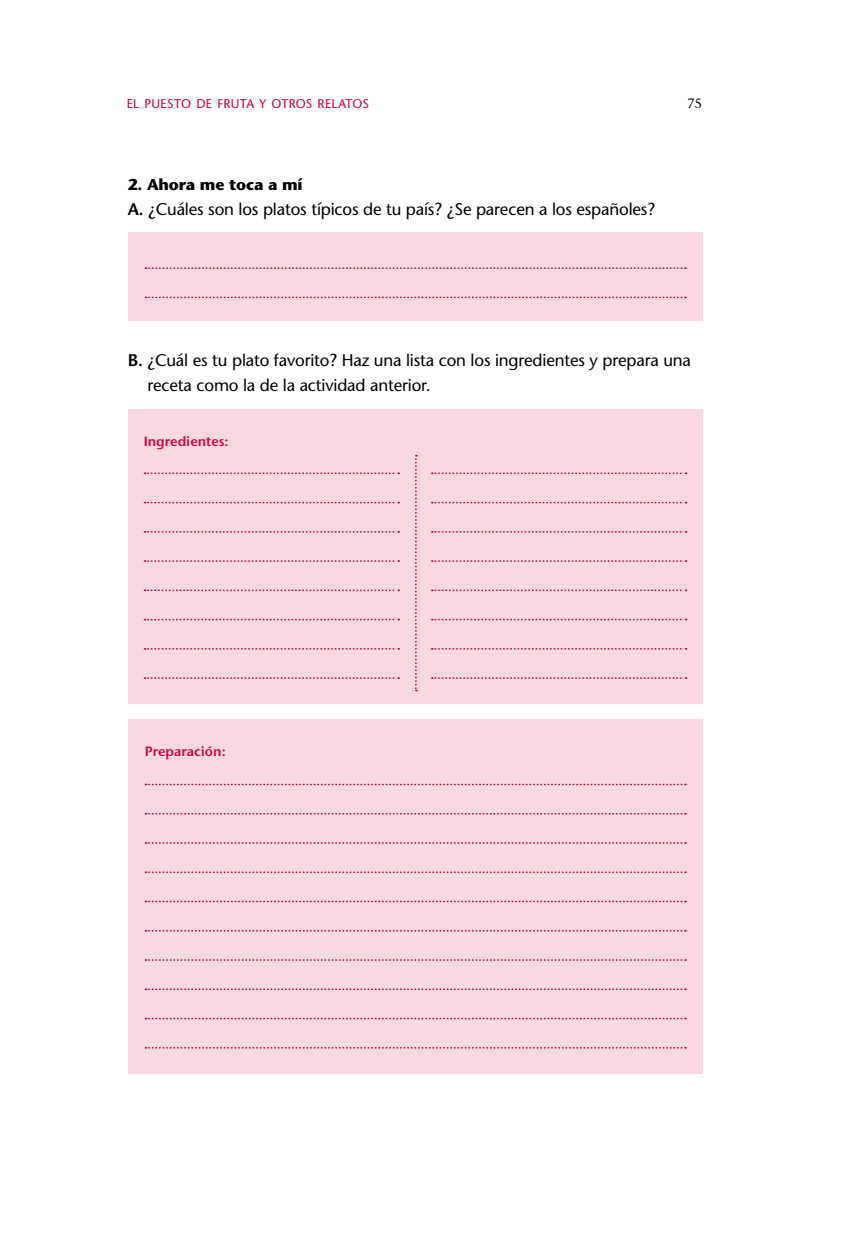
<style>
.page{position:relative;width:862px;height:1244px;background:#fff}
.page>*{position:absolute;margin:0;border:0;box-sizing:border-box;transform-origin:0 0}
.enunciado_actividad{font:16.88px/24.8px "Stone Sans";letter-spacing:-.01em;color:#000}
.titulo_actividad{font:700 15.75px "Stone Sans";letter-spacing:-.01em;color:#000}
.t1{font:600 13.5px "Stone Sans ITC Std";color:#cf003d}
.t2{font:13.5px "Stone Serif";color:#000}
.t3{font:12.6px "Stone Sans";letter-spacing:.015em;color:#cf003d}
.s1{font-weight:600}
</style>
<div class="page">
<div style="left:128px;top:232px;width:574px;height:88px;background:#f8d9e2"></div>
<svg style="left:145px;top:267px;width:540px;height:2px"></svg>
<svg style="left:145px;top:297px;width:540px;height:1px"></svg>
<div style="left:128px;top:409px;width:574px;height:294px;background:#f8d9e2"></div>
<svg style="left:144px;top:472px;width:255px;height:2px"></svg>
<svg style="left:144px;top:502px;width:255px;height:1px"></svg>
<svg style="left:144px;top:531px;width:255px;height:2px"></svg>
<svg style="left:144px;top:560px;width:255px;height:2px"></svg>
<svg style="left:144px;top:589px;width:255px;height:2px"></svg>
<svg style="left:144px;top:619px;width:255px;height:1px"></svg>
<svg style="left:144px;top:648px;width:255px;height:2px"></svg>
<svg style="left:144px;top:677px;width:255px;height:2px"></svg>
<svg style="left:431px;top:472px;width:255px;height:2px"></svg>
<svg style="left:431px;top:502px;width:255px;height:1px"></svg>
<svg style="left:431px;top:531px;width:255px;height:2px"></svg>
<svg style="left:431px;top:560px;width:255px;height:2px"></svg>
<svg style="left:431px;top:589px;width:255px;height:2px"></svg>
<svg style="left:431px;top:619px;width:255px;height:1px"></svg>
<svg style="left:431px;top:648px;width:255px;height:2px"></svg>
<svg style="left:431px;top:677px;width:255px;height:2px"></svg>
<div style="left:128px;top:719px;width:574px;height:355px;background:#f8d9e2"></div>
<svg style="left:145px;top:783px;width:540px;height:2px"></svg>
<svg style="left:145px;top:813px;width:540px;height:1px"></svg>
<svg style="left:145px;top:842px;width:540px;height:2px"></svg>
<svg style="left:145px;top:871px;width:540px;height:2px"></svg>
<svg style="left:145px;top:900px;width:540px;height:2px"></svg>
<svg style="left:145px;top:930px;width:540px;height:1px"></svg>
<svg style="left:145px;top:959px;width:540px;height:2px"></svg>
<svg style="left:145px;top:988px;width:540px;height:2px"></svg>
<svg style="left:145px;top:1017px;width:540px;height:2px"></svg>
<svg style="left:145px;top:1047px;width:540px;height:1px"></svg>
<svg style="left:415px;top:455px;width:1px;height:236px"></svg>
<p class="t3" style="left:127px;top:97px;width:244px">EL PUESTO DE FRUTA Y OTROS RELATOS</p>
<p class="t2" style="left:687px;top:96px;width:17px">75</p>
<p class="titulo_actividad" style="left:128px;top:175px;width:176px">2. Ahora me toca a mí</p>
<p class="enunciado_actividad" style="left:128px;top:197px;width:528px"><span class="s1">A.</span> ¿Cuáles son los platos típicos de tu país? ¿Se parecen a los españoles?</p>
<p class="enunciado_actividad" style="left:147px;top:348px;width:544px;text-indent:-20px"><span class="s1">B.</span> ¿Cuál es tu plato favorito? Haz una lista con los ingredientes y prepara una receta como la de la actividad anterior.</p>
<p class="t1" style="left:144px;top:433px;width:86px">Ingredientes:</p>
<p class="t1" style="left:145px;top:743px;width:82px">Preparación:</p>
</div>
